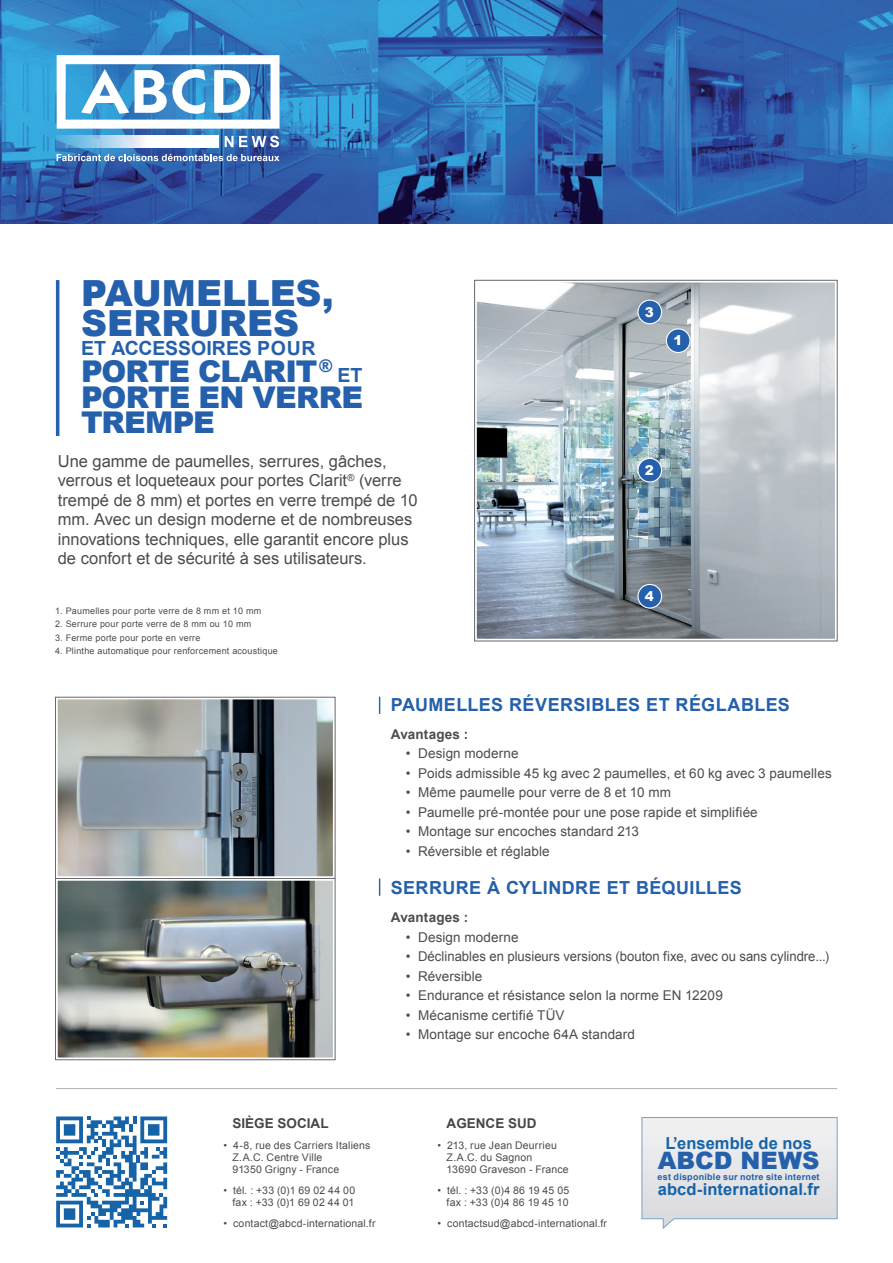
<style>
.page{position:relative;width:893px;height:1263px;background:#fff}
.page>*{position:absolute;margin:0;border:0;box-sizing:border-box;transform-origin:0 0}
.t1{font:900 36px/30px "Arial";color:#2460ab}
.t2{font:900 30px/25.5px "Arial";letter-spacing:-.03em;color:#2460ab}
.t3{font:900 24px "Arial";color:#2460ab}
.t4{font:700 19.5px "Arial";color:#2460ab}
.t5{font:700 18px "Arial";letter-spacing:.025em;color:#2460ab}
.t6{font:16.5px/19.5px "Arial";color:#4b4c4d}
.t7{font:700 16.5px "Arial";letter-spacing:.005em;color:#1663a7}
.t8{font:13.5px "Arial";letter-spacing:.005em;color:#4b4c4d}
.t9{font:700 13.5px "Arial";color:#44484b}
.t10{font:700 13.5px "Arial";letter-spacing:.01em;color:#4b4c4d}
.t11{font:900 13.5px "Arial";color:#fff}
.t12{font:10.5px/12px "Arial";letter-spacing:.02em;color:#4b4c4d}
.t13{font:9px "Arial";letter-spacing:.025em;color:#4b4c4d}
.t14{font:700 9px "Arial";letter-spacing:.025em;color:#2460ab}
</style>
<div class="page">
<hr style="left:56px;top:1088px;width:781px;height:1px;background:#acadb1">
<svg style="left:641px;top:1117px;width:196px;height:112px"></svg>
<svg style="left:56px;top:1117px;width:111px;height:110px"></svg>
<img style="left:58px;top:700px;width:274px;height:357px">
<hr style="left:56px;top:280px;width:3px;height:156px;background:#2460ab">
<svg style="left:379px;top:879px;width:1px;height:17px"></svg>
<svg style="left:379px;top:697px;width:1px;height:17px"></svg>
<div style="left:53px;top:695px;width:284px;height:367px;border:4px solid #fff"></div>
<div style="left:56px;top:876px;width:279px;height:5px;background:#fff"></div>
<div style="left:55px;top:697px;width:280px;height:363px;border:1px solid #66686b"></div>
<hr style="left:56px;top:878px;width:279px;height:1px;background:#66686b">
<img style="left:477px;top:283px;width:357px;height:355px">
<div style="left:472px;top:278px;width:367px;height:365px;border:4px solid #fff"></div>
<div style="left:474px;top:280px;width:363px;height:361px;border:1px solid #66686b"></div>
<div style="left:638px;top:458px;width:23px;height:24px;background:#2460ab;border-radius:50%"></div>
<div style="left:637px;top:458px;width:25px;height:25px;border:1px solid #fff;border-radius:50%"></div>
<div style="left:638px;top:584px;width:23px;height:24px;background:#2460ab;border-radius:50%"></div>
<div style="left:637px;top:584px;width:25px;height:25px;border:1px solid #fff;border-radius:50%"></div>
<div style="left:638px;top:300px;width:23px;height:24px;background:#2460ab;border-radius:50%"></div>
<div style="left:637px;top:300px;width:25px;height:24px;border:1px solid #fff;border-radius:50%"></div>
<div style="left:666px;top:329px;width:24px;height:23px;background:#2460ab;border-radius:50%"></div>
<div style="left:666px;top:328px;width:24px;height:25px;border:1px solid #fff;border-radius:50%"></div>
<img style="left:0;top:0;width:893px;height:223px">
<svg style="left:57px;top:55px;width:222px;height:74px"></svg>
<svg style="left:225px;top:136px;width:8px;height:11px"></svg>
<svg style="left:239px;top:136px;width:40px;height:11px"></svg>
<svg style="left:57px;top:136px;width:162px;height:11px"></svg>
<svg style="left:57px;top:154px;width:222px;height:7px"></svg>
<h1 class="t1" style="left:81px;top:277px;width:254px">PAUMELLES,<br>SERRURES</h1>
<h3 class="t4" style="left:81px;top:336px;width:236px">ET ACCESSOIRES POUR</h3>
<h2 class="t2" style="left:81px;top:358px;width:253px">PORTE CLARIT<sup>®</sup></h2>
<h3 class="t4" style="left:337px;top:363px;width:26px">ET</h3>
<h2 class="t2" style="left:81px;top:384px;width:284px">PORTE EN VERRE<br>TREMPE</h2>
<p class="t6" style="left:58px;top:451px;width:361px">Une gamme de paumelles, serrures, gâches, verrous et loqueteaux pour portes Clarit<sup>®</sup> (verre trempé de 8 mm) et portes en verre trempé de 10 mm. Avec un design moderne et de nombreuses innovations techniques, elle garantit encore plus de confort et de sécurité à ses utilisateurs.</p>
<p class="t13" style="left:55px;top:605px;width:208px">1. Paumelles pour porte verre de 8 mm et 10 mm</p>
<p class="t13" style="left:55px;top:618px;width:198px">2. Serrure pour porte verre de 8 mm ou 10 mm</p>
<p class="t13" style="left:55px;top:632px;width:147px">3. Ferme porte pour porte en verre</p>
<p class="t13" style="left:55px;top:645px;width:224px">4. Plinthe automatique pour renforcement acoustique</p>
<p class="t11" style="left:645px;top:302px;width:11px">3</p>
<p class="t11" style="left:674px;top:331px;width:11px">1</p>
<p class="t11" style="left:645px;top:460px;width:11px">2</p>
<p class="t11" style="left:645px;top:586px;width:11px">4</p>
<h3 class="t5" style="left:391px;top:693px;width:401px">PAUMELLES RÉVERSIBLES ET RÉGLABLES</h3>
<p class="t10" style="left:391px;top:725px;width:79px">Avantages :</p>
<p class="t8" style="left:406px;top:745px;width:114px">• Design moderne</p>
<p class="t8" style="left:406px;top:764px;width:427px">• Poids admissible 45 kg avec 2 paumelles, et 60 kg avec 3 paumelles</p>
<p class="t8" style="left:406px;top:784px;width:267px">• Même paumelle pour verre de 8 et 10 mm</p>
<p class="t8" style="left:406px;top:803px;width:353px">• Paumelle pré-montée pour une pose rapide et simplifiée</p>
<p class="t8" style="left:406px;top:823px;width:235px">• Montage sur encoches standard 213</p>
<p class="t8" style="left:406px;top:842px;width:145px">• Réversible et réglable</p>
<h3 class="t5" style="left:391px;top:876px;width:353px">SERRURE À CYLINDRE ET BÉQUILLES</h3>
<p class="t10" style="left:391px;top:908px;width:79px">Avantages :</p>
<p class="t8" style="left:406px;top:928px;width:114px">• Design moderne</p>
<p class="t8" style="left:406px;top:947px;width:425px">• Déclinables en plusieurs versions (bouton fixe, avec ou sans cylindre...)</p>
<p class="t8" style="left:406px;top:967px;width:78px">• Réversible</p>
<p class="t8" style="left:406px;top:986px;width:318px">• Endurance et résistance selon la norme EN 12209</p>
<p class="t8" style="left:406px;top:1006px;width:160px">• Mécanisme certifié TÜV</p>
<p class="t8" style="left:406px;top:1025px;width:231px">• Montage sur encoche 64A standard</p>
<p class="t9" style="left:233px;top:1114px;width:98px">SIÈGE SOCIAL</p>
<p class="t12" style="left:233px;top:1139px;width:139px;text-indent:-9px">• 4-8, rue des Carriers Italiens<br>Z.A.C. Centre Ville<br>91350 Grigny - France</p>
<p class="t12" style="left:224px;top:1184px;width:133px;text-align:right">• tél. : +33 (0)1 69 02 44 00 fax : +33 (0)1 69 02 44 01</p>
<p class="t12" style="left:224px;top:1217px;width:153px">• contact@abcd-international.fr</p>
<p class="t9" style="left:447px;top:1114px;width:92px">AGENCE SUD</p>
<p class="t12" style="left:447px;top:1139px;width:124px;text-indent:-9px">• 213, rue Jean Deurrieu<br>Z.A.C. du Sagnon<br>13690 Graveson - France</p>
<p class="t12" style="left:438px;top:1184px;width:133px;text-align:right">• tél. : +33 (0)4 86 19 45 05 fax : +33 (0)4 86 19 45 10</p>
<p class="t12" style="left:438px;top:1217px;width:171px">• contactsud@abcd-international.fr</p>
<p class="t7" style="left:665px;top:1132px;width:148px">L’ensemble de nos</p>
<h3 class="t3" style="left:658px;top:1143px;width:163px">ABCD NEWS</h3>
<p class="t14" style="left:658px;top:1171px;width:163px">est disponible sur notre site internet</p>
<p class="t7" style="left:658px;top:1179px;width:163px">abcd-international.fr</p>
</div>
